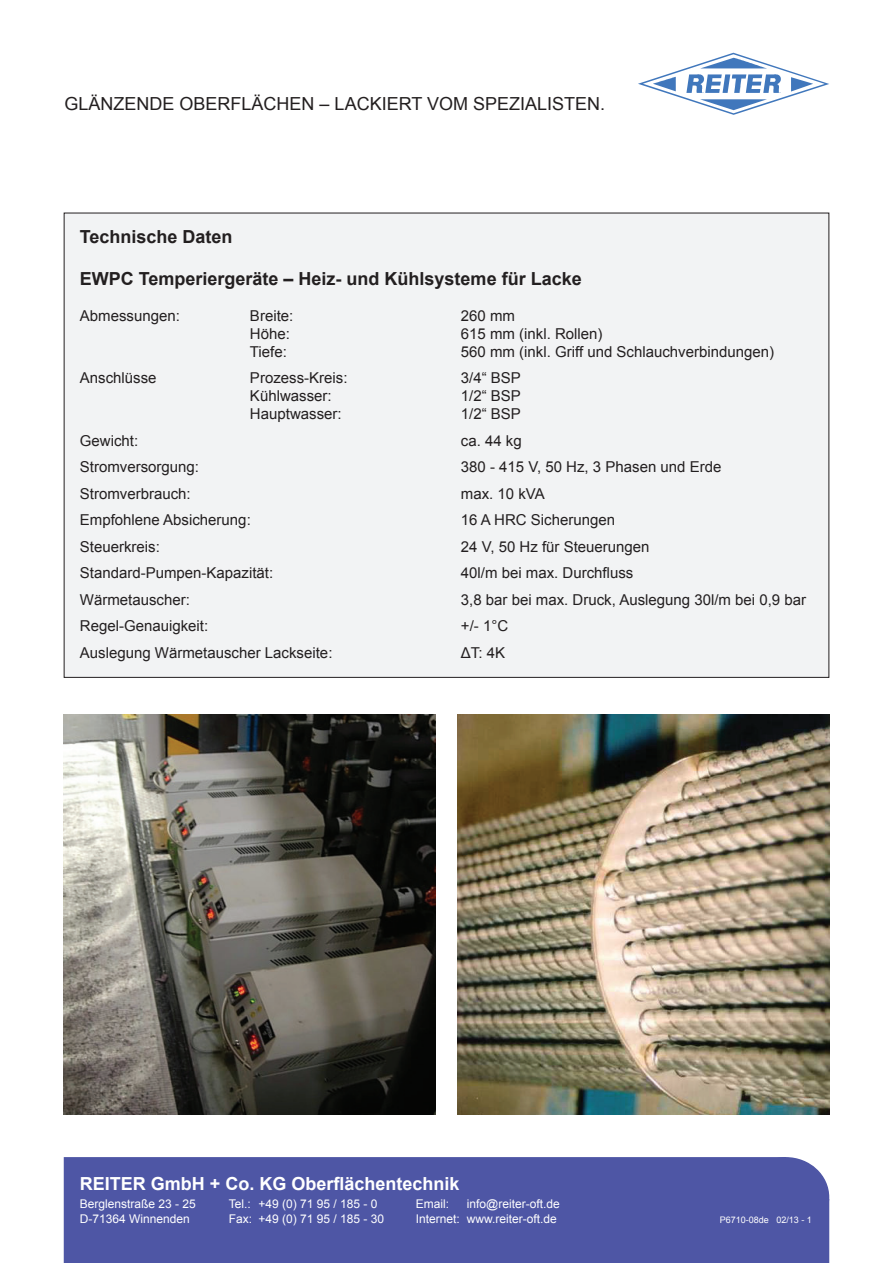
<style>
.page{position:relative;width:893px;height:1263px;background:#fff}
.page>*{position:absolute;margin:0;border:0;box-sizing:border-box;transform-origin:0 0}
.t1{font:700 18px "Arial";color:#231f20}
.t2{font:18px "Arial";color:#231f20}
.t3{font:700 18px "Arial";color:#fff}
.t4{font:15px "Arial";color:#231f20}
.t5{font:12px "Arial";color:#fff}
.t6{font:9px "Arial";color:#fff}
</style>
<div class="page">
<div style="left:64px;top:1158px;width:721px;height:104px;background:#4e56a5"></div>
<div style="left:64px;top:1157px;width:722px;height:106px;border:2px solid #4e56a5"></div>
<div style="left:743px;top:1158px;width:85px;height:79px;background:#4e56a5;border-radius:50%"></div>
<div style="left:743px;top:1157px;width:86px;height:80px;border:2px solid #4e56a5;border-radius:50%"></div>
<div style="left:765px;top:1200px;width:63px;height:63px;background:#4e56a5"></div>
<svg style="left:638px;top:53px;width:191px;height:62px"></svg>
<div style="left:64px;top:213px;width:765px;height:464px;background:#f2f3f4"></div>
<img style="left:64px;top:714px;width:371px;height:400px">
<img style="left:457px;top:714px;width:372px;height:400px">
<p class="t2" style="left:65px;top:92px;width:542px">GlänzendE Oberflächen – lackiert vom spezialisten.</p>
<p class="t1" style="left:80px;top:224px;width:154px">Technische Daten</p>
<p class="t1" style="left:80px;top:266px;width:503px">EWPC Temperiergeräte – Heiz- und Kühlsysteme für Lacke</p>
<p class="t4" style="left:80px;top:306px;width:102px">Abmessungen:</p>
<p class="t4" style="left:250px;top:306px;width:45px">Breite:</p>
<p class="t4" style="left:461px;top:306px;width:56px">260 mm</p>
<p class="t4" style="left:250px;top:324px;width:42px">Höhe:</p>
<p class="t4" style="left:461px;top:324px;width:143px">615 mm (inkl. Rollen)</p>
<p class="t4" style="left:250px;top:342px;width:38px">Tiefe:</p>
<p class="t4" style="left:461px;top:342px;width:315px">560 mm (inkl. Griff und Schlauchverbindungen)</p>
<p class="t4" style="left:80px;top:368px;width:78px">Anschlüsse</p>
<p class="t4" style="left:250px;top:368px;width:99px">Prozess-Kreis:</p>
<p class="t4" style="left:461px;top:368px;width:62px">3/4“ BSP</p>
<p class="t4" style="left:250px;top:386px;width:83px">Kühlwasser:</p>
<p class="t4" style="left:461px;top:386px;width:62px">1/2“ BSP</p>
<p class="t4" style="left:250px;top:404px;width:93px">Hauptwasser:</p>
<p class="t4" style="left:461px;top:404px;width:62px">1/2“ BSP</p>
<p class="t4" style="left:80px;top:431px;width:60px">Gewicht:</p>
<p class="t4" style="left:461px;top:431px;width:62px">ca. 44 kg</p>
<p class="t4" style="left:80px;top:457px;width:121px">Stromversorgung:</p>
<p class="t4" style="left:461px;top:457px;width:262px">380 - 415 V, 50 Hz, 3 Phasen und Erde</p>
<p class="t4" style="left:80px;top:484px;width:112px">Stromverbrauch:</p>
<p class="t4" style="left:461px;top:484px;width:85px">max. 10 kVA</p>
<p class="t4" style="left:80px;top:510px;width:172px">Empfohlene Absicherung:</p>
<p class="t4" style="left:461px;top:510px;width:156px">16 A HRC Sicherungen</p>
<p class="t4" style="left:80px;top:537px;width:82px">Steuerkreis:</p>
<p class="t4" style="left:461px;top:537px;width:190px">24 V, 50 Hz für Steuerungen</p>
<p class="t4" style="left:80px;top:563px;width:195px">Standard-Pumpen-Kapazität:</p>
<p class="t4" style="left:461px;top:563px;width:174px">40l/m bei max. Durchfluss</p>
<p class="t4" style="left:80px;top:590px;width:112px">Wärmetauscher:</p>
<p class="t4" style="left:461px;top:590px;width:347px">3,8 bar bei max. Druck, Auslegung 30l/m bei 0,9 bar</p>
<p class="t4" style="left:80px;top:616px;width:130px">Regel-Genauigkeit:</p>
<p class="t4" style="left:461px;top:616px;width:49px">+/- 1°C</p>
<p class="t4" style="left:80px;top:643px;width:254px">Auslegung Wärmetauscher Lackseite:</p>
<p class="t4" style="left:461px;top:643px;width:46px">ΔT: 4K</p>
<p class="t3" style="left:80px;top:1171px;width:381px">REITER GmbH + Co. KG Oberflächentechnik</p>
<p class="t5" style="left:80px;top:1196px;width:118px">Berglenstraße 23 - 25</p>
<p class="t5" style="left:229px;top:1196px;width:150px">Tel.: +49 (0) 71 95 / 185 - 0</p>
<p class="t5" style="left:416px;top:1196px;width:35px">Email:</p>
<p class="t5" style="left:467px;top:1196px;width:94px">info@reiter-oft.de</p>
<p class="t5" style="left:80px;top:1211px;width:112px">D-71364 Winnenden</p>
<p class="t5" style="left:229px;top:1211px;width:157px">Fax: +49 (0) 71 95 / 185 - 30</p>
<p class="t5" style="left:416px;top:1211px;width:143px">Internet: www.reiter-oft.de</p>
<p class="t6" style="left:720px;top:1214px;width:94px">P6710-08de 02/13 - 1</p>
</div>
